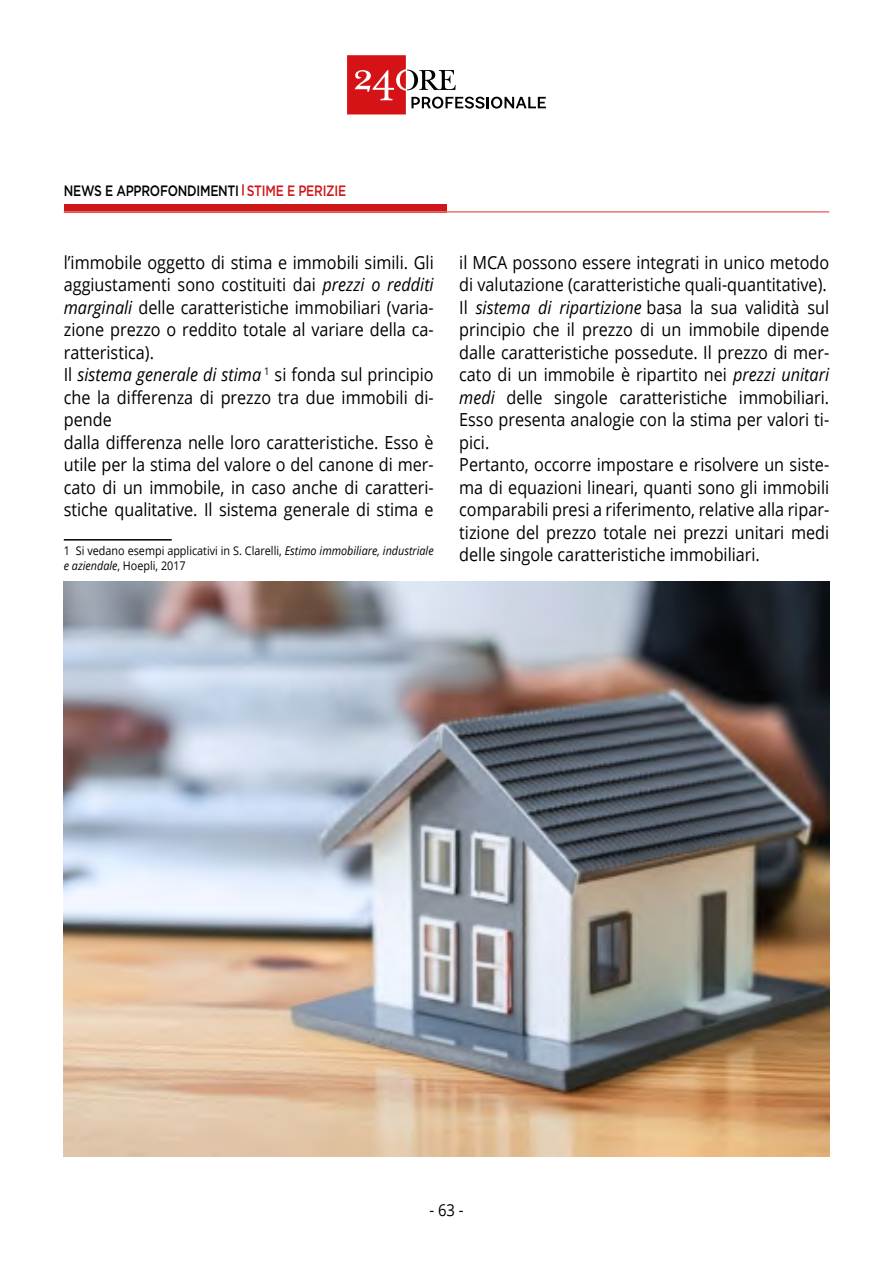
<style>
.page{position:relative;width:893px;height:1263px;background:#fff}
.page>*{position:absolute;margin:0;border:0;box-sizing:border-box;transform-origin:0 0}
.t1{font:18px/22.5px "Open Sans";color:#000;scale:.9 1}
.t2{font:16.5px "Open Sans";color:#000;scale:.9 1}
.t3{font:500 15px "Gotham";letter-spacing:-.02em;color:#000;scale:.81 1}
.t4{font:12px/15px "Open Sans";color:#000;scale:.9 1}
.s1{color:#cd171a}
.s2{font-style:italic}
</style>
<div class="page">
<div style="left:64px;top:204px;width:382px;height:9px;background:#cd171a"></div>
<hr style="left:64px;top:211px;width:765px;height:2px;background:#ed7369">
<svg style="left:347px;top:55px;width:199px;height:59px"></svg>
<svg style="left:242px;top:184px;width:2px;height:12px"></svg>
<hr style="left:64px;top:539px;width:108px;height:2px;background:#000">
<img style="left:64px;top:581px;width:765px;height:576px">
<p class="t3" style="left:64px;top:180px;width:350px">NEWS E APPROFONDIMENTI <span class="s1">STIME E PERIZIE</span></p>
<p class="t1" style="left:64px;top:251px;width:413px">l’immobile oggetto di stima e immobili simili. Gli aggiustamenti sono costituiti dai <span class="s2">prezzi o redditi marginali</span> delle caratteristiche immobiliari (varia&shy;zione prezzo o reddito totale al variare della ca&shy;ratteristica).<br>Il <span class="s2">sistema generale di stima</span> <sup>1</sup> si fonda sul principio che la differenza di prezzo tra due immobili di&shy;pende<br>dalla differenza nelle loro caratteristiche. Esso è utile per la stima del valore o del canone di mer&shy;cato di un immobile, in caso anche di caratteri&shy;stiche qualitative. Il sistema generale di stima e</p>
<p class="t4" style="left:64px;top:543px;width:413px">1 Si vedano esempi applicativi in S. Clarelli, <span class="s2">Estimo immobiliare, industriale e aziendale</span>, Hoepli, 2017</p>
<p class="t1" style="left:459px;top:251px;width:413px">il MCA possono essere integrati in unico metodo di valutazione (caratteristiche quali-quantitative).<br>Il <span class="s2">sistema di ripartizione</span> basa la sua validità sul principio che il prezzo di un immobile dipende dalle caratteristiche possedute. Il prezzo di mer&shy;cato di un immobile è ripartito nei <span class="s2">prezzi unitari medi</span> delle singole caratteristiche immobiliari.<br>Esso presenta analogie con la stima per valori ti&shy;pici.<br>Pertanto, occorre impostare e risolvere un siste&shy;ma di equazioni lineari, quanti sono gli immobili comparabili presi a riferimento, relative alla ripar&shy;tizione del prezzo totale nei prezzi unitari medi delle singole caratteristiche immobiliari.</p>
<p class="t2" style="left:429px;top:1199px;width:40px">- 63 -</p>
</div>
